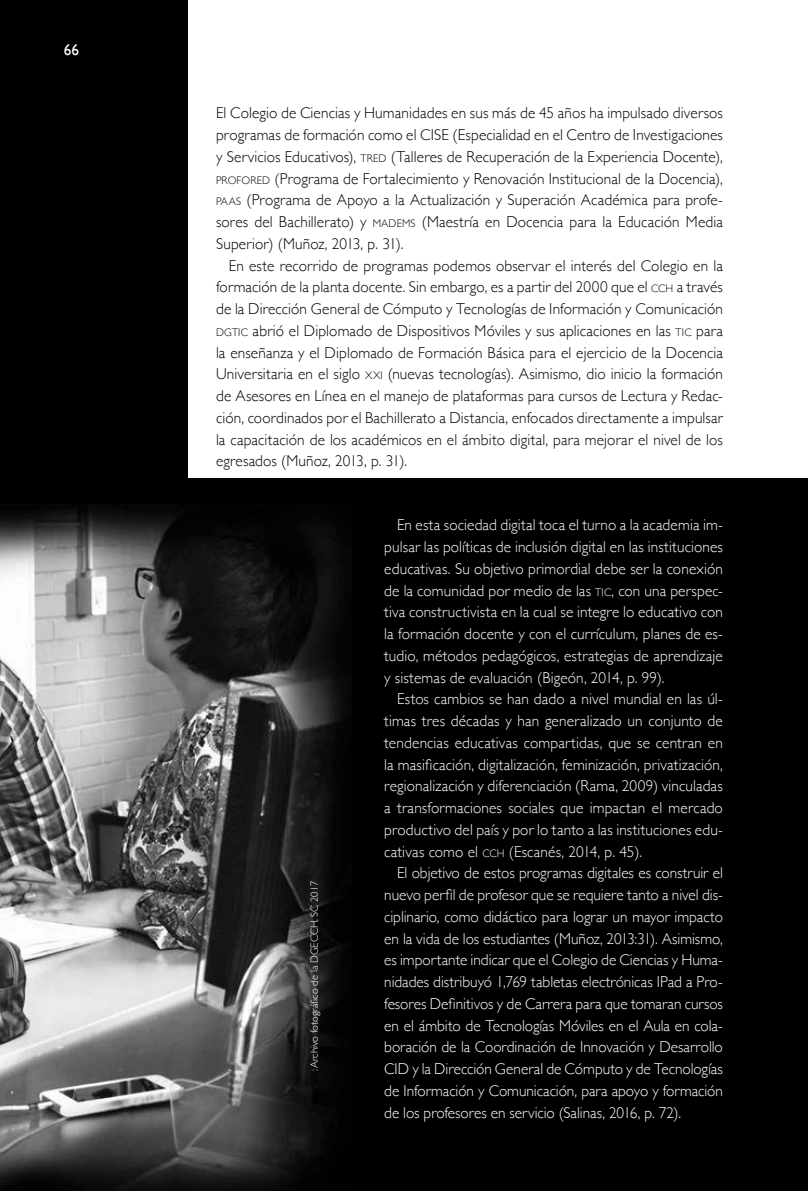
<style>
.page{position:relative;width:808px;height:1191px;background:#fff}
.page>*{position:absolute;margin:0;border:0;box-sizing:border-box;transform-origin:0 0}
.t1{font:300 15.75px "Gill Sans";letter-spacing:.005em;color:#fff}
.t2{font:300 15.75px "Gill Sans";letter-spacing:.01em;color:#000}
.t3{font:15.75px "Gill Sans";color:#fff}
.t4{font:300 10.5px "Gill Sans";color:#fff}
.s1{font-size:10.95px}
.s2{color:#000}
</style>
<div class="page">
<div style="left:0;top:0;width:187px;height:1191px;background:#000"></div>
<div style="left:176px;top:478px;width:632px;height:713px;background:#000"></div>
<img style="left:0;top:507px;width:346px;height:684px">
<p class="t3" style="left:64px;top:41px;width:17px">66</p>
<p class="t2" style="left:216px;top:101px;width:508px">El Colegio de Ciencias y Humanidades en sus más de 45 años ha impulsado diversos</p>
<p class="t2" style="left:216px;top:122px;width:508px">programas de formación como el CISE (Especialidad en el Centro de Investigaciones</p>
<p class="t2" style="left:216px;top:144px;width:508px">y Servicios Educativos), <span class="s1">TRED</span> (Talleres de Recuperación de la Experiencia Docente),</p>
<p class="t2" style="left:216px;top:166px;width:508px"><span class="s1">PROFORED</span> (Programa de Fortalecimiento y Renovación Institucional de la Docencia),</p>
<p class="t2" style="left:216px;top:188px;width:508px"><span class="s1">PAAS</span> (Programa de Apoyo a la Actualización y Superación Académica para profe-</p>
<p class="t2" style="left:216px;top:209px;width:508px">sores del Bachillerato) y <span class="s1">MADEMS</span> (Maestría en Docencia para la Educación Media</p>
<p class="t2" style="left:216px;top:231px;width:189px">Superior) (Muñoz, 2013, p. 31).</p>
<p class="t2" style="left:229px;top:253px;width:496px">En este recorrido de programas podemos observar el interés del Colegio en la</p>
<p class="t2" style="left:216px;top:275px;width:508px">formación de la planta docente. Sin embargo, es a partir del 2000 que el <span class="s1">CCH</span> a través</p>
<p class="t2" style="left:216px;top:296px;width:508px">de la Dirección General de Cómputo y Tecnologías de Información y Comunicación</p>
<p class="t2" style="left:216px;top:318px;width:508px"><span class="s1">DGTIC</span> abrió el Diplomado de Dispositivos Móviles y sus aplicaciones en las <span class="s1">TIC</span> para</p>
<p class="t2" style="left:216px;top:340px;width:508px">la enseñanza y el Diplomado de Formación Básica para el ejercicio de la Docencia</p>
<p class="t2" style="left:216px;top:362px;width:508px">Universitaria en el siglo <span class="s1">XXI</span> (nuevas tecnologías). Asimismo, dio inicio la formación</p>
<p class="t2" style="left:216px;top:383px;width:508px">de Asesores en Línea en el manejo de plataformas para cursos de Lectura y Redac-</p>
<p class="t2" style="left:216px;top:405px;width:508px">ción, coordinados por el Bachillerato a Distancia, enfocados directamente a impulsar</p>
<p class="t2" style="left:216px;top:427px;width:508px">la capacitación de los académicos en el ámbito digital, para mejorar el nivel de los</p>
<p class="t2" style="left:216px;top:449px;width:192px">egresados (Muñoz, 2013, p. 31).</p>
<p class="t4" style="left:306px;top:1112px;width:233px;rotate:-90deg"><span class="s2">Fotografía</span>: Archivo fotográfico de la DGECCH, SC 2017</p>
<p class="t1" style="left:397px;top:512px;width:327px">En esta sociedad digital toca el turno a la academia im-</p>
<p class="t1" style="left:384px;top:534px;width:340px">pulsar las políticas de inclusión digital en las instituciones</p>
<p class="t1" style="left:384px;top:556px;width:340px">educativas. Su objetivo primordial debe ser la conexión</p>
<p class="t1" style="left:384px;top:578px;width:340px">de la comunidad por medio de las <span class="s1">TIC</span>, con una perspec-</p>
<p class="t1" style="left:384px;top:599px;width:340px">tiva constructivista en la cual se integre lo educativo con</p>
<p class="t1" style="left:384px;top:621px;width:340px">la formación docente y con el currículum, planes de es-</p>
<p class="t1" style="left:384px;top:643px;width:340px">tudio, métodos pedagógicos, estrategias de aprendizaje</p>
<p class="t1" style="left:384px;top:665px;width:282px">y sistemas de evaluación (Bigeón, 2014, p. 99).</p>
<p class="t1" style="left:397px;top:686px;width:327px">Estos cambios se han dado a nivel mundial en las úl-</p>
<p class="t1" style="left:384px;top:708px;width:340px">timas tres décadas y han generalizado un conjunto de</p>
<p class="t1" style="left:384px;top:730px;width:340px">tendencias educativas compartidas, que se centran en</p>
<p class="t1" style="left:384px;top:752px;width:340px">la masificación, digitalización, feminización, privatización,</p>
<p class="t1" style="left:384px;top:774px;width:340px">regionalización y diferenciación (Rama, 2009) vinculadas</p>
<p class="t1" style="left:384px;top:795px;width:340px">a transformaciones sociales que impactan el mercado</p>
<p class="t1" style="left:384px;top:817px;width:340px">productivo del país y por lo tanto a las instituciones edu-</p>
<p class="t1" style="left:384px;top:839px;width:259px">cativas como el <span class="s1">CCH</span> (Escanés, 2014, p. 45).</p>
<p class="t1" style="left:397px;top:860px;width:327px">El objetivo de estos programas digitales es construir el</p>
<p class="t1" style="left:384px;top:882px;width:340px">nuevo perfil de profesor que se requiere tanto a nivel dis-</p>
<p class="t1" style="left:384px;top:904px;width:340px">ciplinario, como didáctico para lograr un mayor impacto</p>
<p class="t1" style="left:384px;top:926px;width:340px">en la vida de los estudiantes (Muñoz, 2013:31). Asimismo,</p>
<p class="t1" style="left:384px;top:947px;width:340px">es importante indicar que el Colegio de Ciencias y Huma-</p>
<p class="t1" style="left:384px;top:969px;width:340px">nidades distribuyó 1,769 tabletas electrónicas IPad a Pro-</p>
<p class="t1" style="left:384px;top:991px;width:340px">fesores Definitivos y de Carrera para que tomaran cursos</p>
<p class="t1" style="left:384px;top:1013px;width:340px">en el ámbito de Tecnologías Móviles en el Aula en cola-</p>
<p class="t1" style="left:384px;top:1035px;width:340px">boración de la Coordinación de Innovación y Desarrollo</p>
<p class="t1" style="left:384px;top:1056px;width:340px">CID y la Dirección General de Cómputo y de Tecnologías</p>
<p class="t1" style="left:384px;top:1078px;width:340px">de Información y Comunicación, para apoyo y formación</p>
<p class="t1" style="left:384px;top:1100px;width:298px">de los profesores en servicio (Salinas, 2016, p. 72).</p>
</div>
